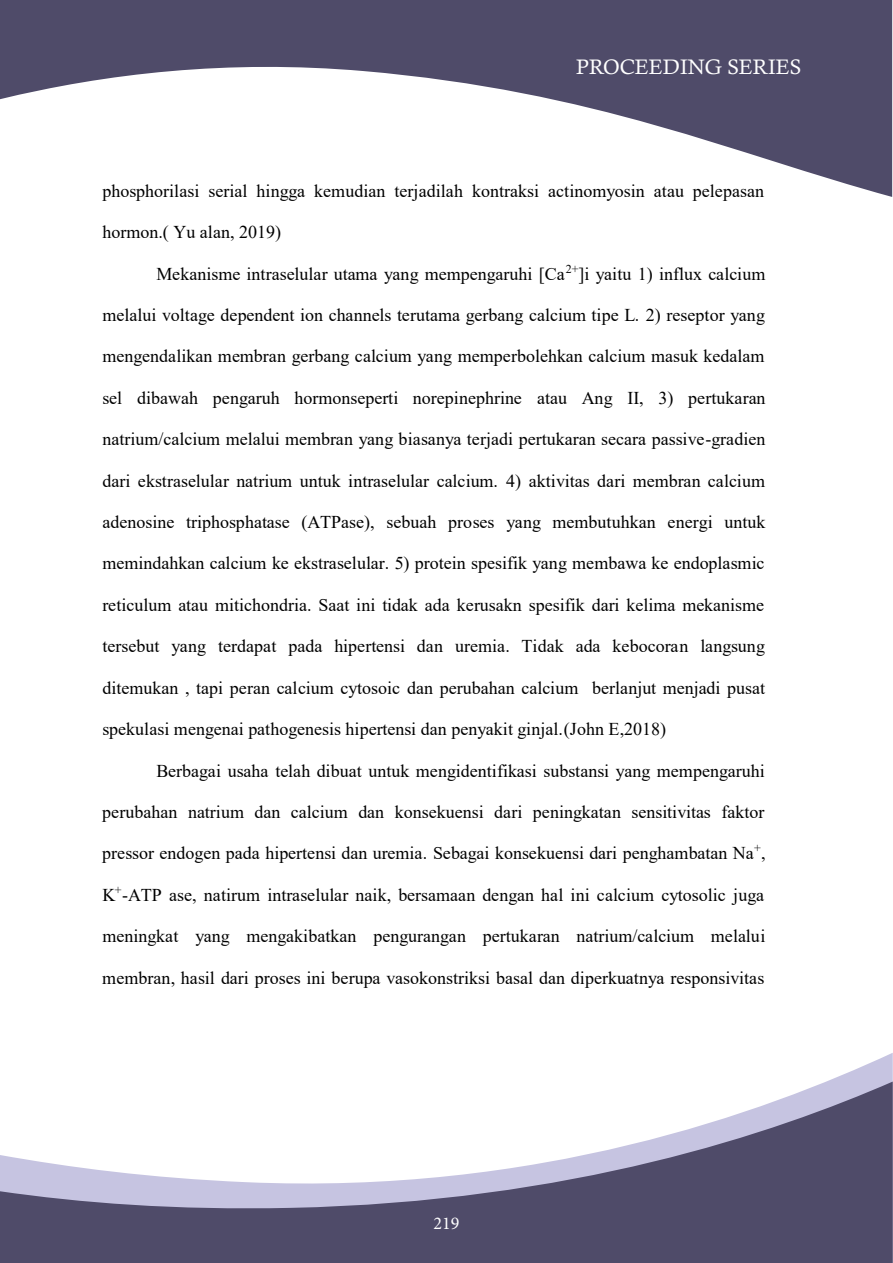
<style>
.page{position:relative;width:893px;height:1263px;background:#fff}
.page>*{position:absolute;margin:0;border:0;box-sizing:border-box;transform-origin:0 0}
.t1{font:21px "Calisto";color:#fff}
.t2{font:18px "Times New Roman";color:#000}
.t3{font:18px "Minion Pro";color:#fff}
</style>
<div class="page">
<svg style="left:828px;top:1053px;width:65px;height:28px"></svg>
<svg style="left:0;top:1081px;width:893px;height:182px"></svg>
<svg style="left:0;top:0;width:892px;height:197px;fill:#4f4b69"></svg>
<p class="t1" style="left:576px;top:55px;width:227px">PROCEEDING SERIES</p>
<p class="t2" style="left:102px;top:178px;width:663px">phosphorilasi serial hingga kemudian terjadilah kontraksi actinomyosin atau pelepasan</p>
<p class="t2" style="left:102px;top:219px;width:180px">hormon.( Yu alan, 2019)</p>
<p class="t2" style="left:156px;top:261px;width:610px">Mekanisme intraselular utama yang mempengaruhi [Ca<sup>2+</sup>]i yaitu 1) influx calcium</p>
<p class="t2" style="left:102px;top:302px;width:664px">melalui voltage dependent ion channels terutama gerbang calcium tipe L. 2) reseptor yang</p>
<p class="t2" style="left:102px;top:344px;width:664px">mengendalikan membran gerbang calcium yang memperbolehkan calcium masuk kedalam</p>
<p class="t2" style="left:102px;top:385px;width:665px">sel dibawah pengaruh hormonseperti norepinephrine atau Ang II, 3) pertukaran</p>
<p class="t2" style="left:102px;top:426px;width:665px">natrium/calcium melalui membran yang biasanya terjadi pertukaran secara passive-gradien</p>
<p class="t2" style="left:102px;top:468px;width:664px">dari ekstraselular natrium untuk intraselular calcium. 4) aktivitas dari membran calcium</p>
<p class="t2" style="left:102px;top:509px;width:665px">adenosine triphosphatase (ATPase), sebuah proses yang membutuhkan energi untuk</p>
<p class="t2" style="left:102px;top:551px;width:664px">memindahkan calcium ke ekstraselular. 5) protein spesifik yang membawa ke endoplasmic</p>
<p class="t2" style="left:102px;top:592px;width:663px">reticulum atau mitichondria. Saat ini tidak ada kerusakn spesifik dari kelima mekanisme</p>
<p class="t2" style="left:102px;top:634px;width:664px">tersebut yang terdapat pada hipertensi dan uremia. Tidak ada kebocoran langsung</p>
<p class="t2" style="left:102px;top:675px;width:664px">ditemukan , tapi peran calcium cytosoic dan perubahan calcium berlanjut menjadi pusat</p>
<p class="t2" style="left:102px;top:716px;width:565px">spekulasi mengenai pathogenesis hipertensi dan penyakit ginjal.(John E,2018)</p>
<p class="t2" style="left:156px;top:758px;width:610px">Berbagai usaha telah dibuat untuk mengidentifikasi substansi yang mempengaruhi</p>
<p class="t2" style="left:102px;top:799px;width:664px">perubahan natrium dan calcium dan konsekuensi dari peningkatan sensitivitas faktor</p>
<p class="t2" style="left:102px;top:841px;width:665px">pressor endogen pada hipertensi dan uremia. Sebagai konsekuensi dari penghambatan Na<sup>+</sup>,</p>
<p class="t2" style="left:102px;top:882px;width:663px">K<sup>+</sup>-ATP ase, natirum intraselular naik, bersamaan dengan hal ini calcium cytosolic juga</p>
<p class="t2" style="left:102px;top:923px;width:665px">meningkat yang mengakibatkan pengurangan pertukaran natrium/calcium melalui</p>
<p class="t2" style="left:102px;top:965px;width:663px">membran, hasil dari proses ini berupa vasokonstriksi basal dan diperkuatnya responsivitas</p>
<p class="t3" style="left:433px;top:1211px;width:27px">219</p>
</div>
